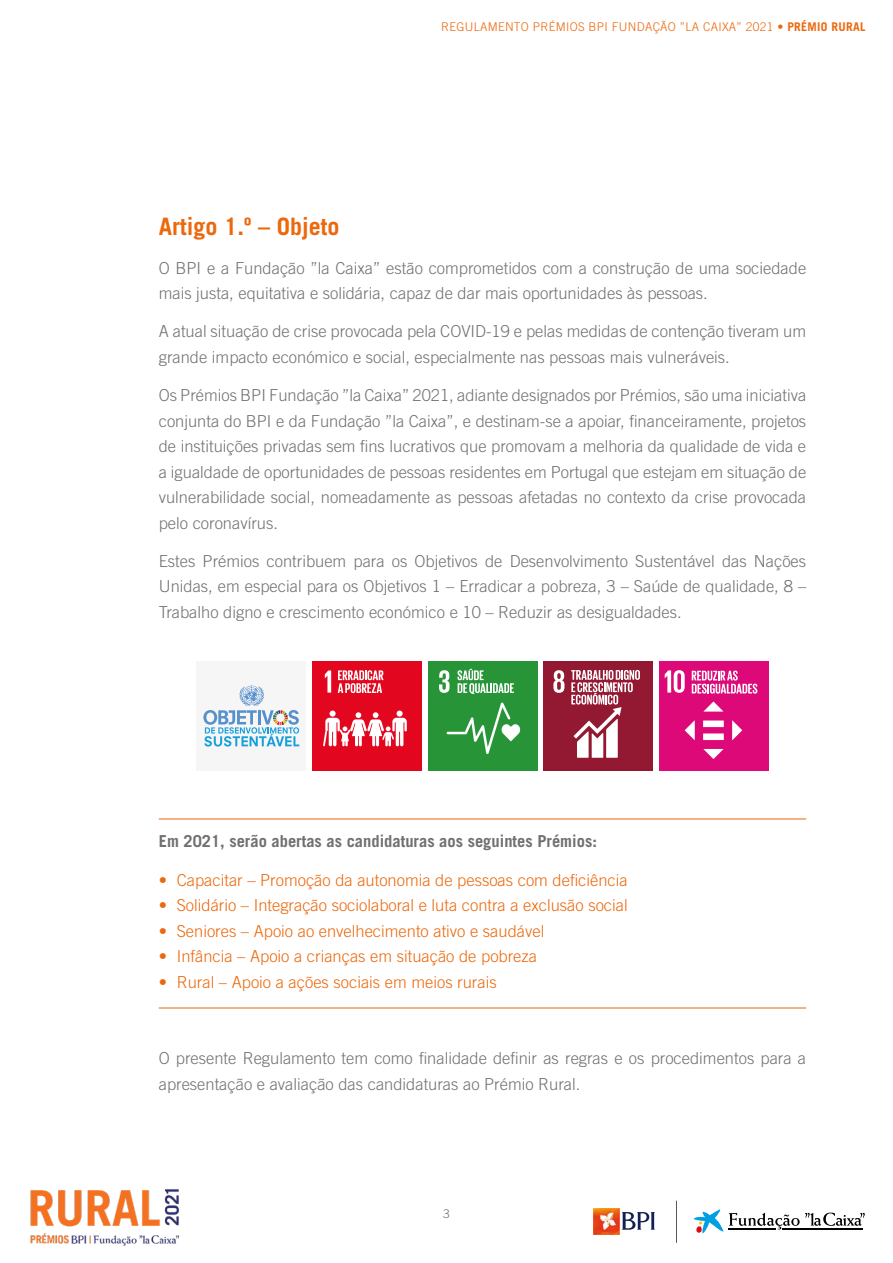
<style>
.page{position:relative;width:893px;height:1263px;background:#fff}
.page>*{position:absolute;margin:0;border:0;box-sizing:border-box;transform-origin:0 0}
.t1{font:700 24px "Trade Gothic LT";color:#ec680c}
.t2{font:300 16.5px/25.5px "Trade Gothic LT";color:#717070}
.t3{font:300 16.5px "Trade Gothic LT";color:#ec680c}
.t4{font:700 16.5px "Trade Gothic LT";color:#717070}
.t5{font:300 12px "Trade Gothic LT";letter-spacing:.025em;color:#ec680c}
.t6{font:300 12px "Trade Gothic LT";color:#717070}
.s1{font-weight:700}
</style>
<div class="page">
<svg style="left:622px;top:1212px;width:33px;height:18px"></svg>
<svg style="left:694px;top:1209px;width:29px;height:24px"></svg>
<hr style="left:729px;top:1229px;width:47px;height:1px;background:#000">
<hr style="left:782px;top:1229px;width:80px;height:1px;background:#000">
<svg style="left:729px;top:1212px;width:136px;height:17px"></svg>
<svg style="left:676px;top:1200px;width:1px;height:43px"></svg>
<img style="left:594px;top:1208px;width:26px;height:26px">
<hr style="left:159px;top:819px;width:647px;height:1px;background:#ec6415">
<hr style="left:159px;top:1007px;width:647px;height:1px;background:#ec6415">
<img style="left:30px;top:1189px;width:149px;height:57px">
<div style="left:312px;top:661px;width:110px;height:110px;background:#e2071f"></div>
<svg style="left:323px;top:712px;width:84px;height:35px"></svg>
<svg style="left:325px;top:670px;width:6px;height:23px"></svg>
<svg style="left:338px;top:670px;width:46px;height:23px"></svg>
<div style="left:428px;top:661px;width:109px;height:110px;background:#289438"></div>
<svg style="left:447px;top:702px;width:73px;height:52px"></svg>
<svg style="left:439px;top:670px;width:10px;height:23px"></svg>
<svg style="left:457px;top:669px;width:57px;height:25px"></svg>
<div style="left:659px;top:661px;width:109px;height:110px;background:#dd0979"></div>
<svg style="left:665px;top:670px;width:20px;height:23px"></svg>
<svg style="left:692px;top:671px;width:65px;height:23px"></svg>
<div style="left:703px;top:733px;width:21px;height:7px;background:#fff"></div>
<div style="left:703px;top:720px;width:21px;height:7px;background:#fff"></div>
<svg style="left:703px;top:701px;width:20px;height:11px"></svg>
<svg style="left:732px;top:720px;width:10px;height:20px"></svg>
<svg style="left:703px;top:749px;width:20px;height:10px"></svg>
<svg style="left:685px;top:720px;width:10px;height:20px"></svg>
<div style="left:543px;top:661px;width:110px;height:110px;background:#931831"></div>
<svg style="left:553px;top:670px;width:11px;height:23px"></svg>
<svg style="left:571px;top:670px;width:69px;height:88px"></svg>
<div style="left:197px;top:661px;width:109px;height:110px;background:#f7f6f7"></div>
<svg style="left:203px;top:686px;width:96px;height:60px"></svg>
<p class="t5" style="left:441px;top:19px;width:426px">REGULAMENTO PRÉMIOS BPI FUNDAÇÃO ”LA CAIXA” 2021 • <span class="s1">PRÉMIO RURAL</span></p>
<h1 class="t1" style="left:159px;top:212px;width:182px">Artigo 1.º – Objeto</h1>
<p class="t2" style="left:159px;top:255px;width:649px">O BPI e a Fundação ”la Caixa” estão comprometidos com a construção de uma sociedade mais justa, equitativa e solidária, capaz de dar mais oportunidades às pessoas.</p>
<p class="t2" style="left:159px;top:319px;width:649px">A atual situação de crise provocada pela COVID-19 e pelas medidas de contenção tiveram um grande impacto económico e social, especialmente nas pessoas mais vulneráveis.</p>
<p class="t2" style="left:159px;top:382px;width:649px;text-align:justify">Os Prémios BPI Fundação ”la Caixa” 2021, adiante designados por Prémios, são uma iniciativa conjunta do BPI e da Fundação ”la Caixa”, e destinam-se a apoiar, financeiramente, projetos de instituições privadas sem fins lucrativos que promovam a melhoria da qualidade de vida e a igualdade de oportunidades de pessoas residentes em Portugal que estejam em situação de vulnerabilidade social, nomeadamente as pessoas afetadas no contexto da crise provocada pelo coronavírus.</p>
<p class="t2" style="left:159px;top:548px;width:649px;text-align:justify">Estes Prémios contribuem para os Objetivos de Desenvolvimento Sustentável das Nações Unidas, em especial para os Objetivos 1 – Erradicar a pobreza, 3 – Saúde de qualidade, 8 – Trabalho digno e crescimento económico e 10 – Reduzir as desigualdades.</p>
<p class="t4" style="left:159px;top:831px;width:440px">Em 2021, serão abertas as candidaturas aos seguintes Prémios:</p>
<p class="t3" style="left:159px;top:870px;width:471px">• Capacitar – Promoção da autonomia de pessoas com deficiência</p>
<p class="t3" style="left:159px;top:895px;width:471px">• Solidário – Integração sociolaboral e luta contra a exclusão social</p>
<p class="t3" style="left:159px;top:921px;width:387px">• Seniores – Apoio ao envelhecimento ativo e saudável</p>
<p class="t3" style="left:159px;top:946px;width:380px">• Infância – Apoio a crianças em situação de pobreza</p>
<p class="t3" style="left:159px;top:972px;width:339px">• Rural – Apoio a ações sociais em meios rurais</p>
<p class="t2" style="left:159px;top:1045px;width:649px">O presente Regulamento tem como finalidade definir as regras e os procedimentos para a apresentação e avaliação das candidaturas ao Prémio Rural.</p>
<p class="t6" style="left:443px;top:1206px;width:8px">3</p>
</div>
